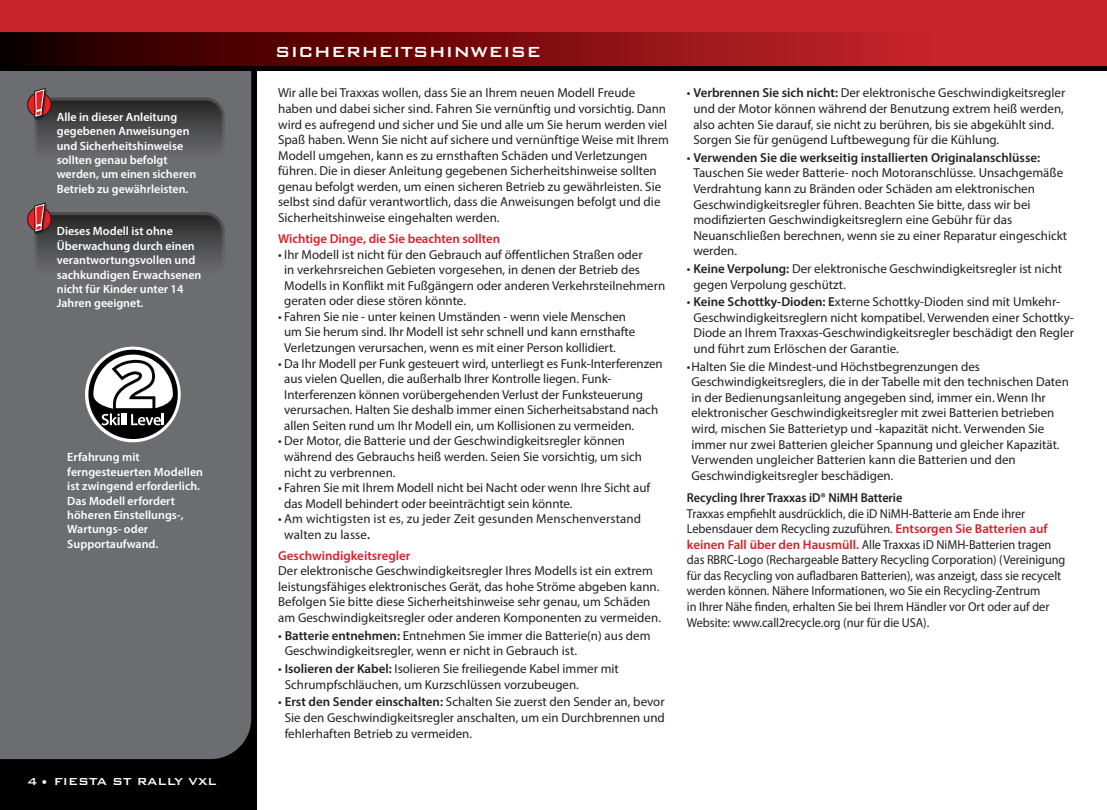
<style>
.page{position:relative;width:1107px;height:810px;background:#fff}
.page>*{position:absolute;margin:0;border:0;box-sizing:border-box;transform-origin:0 0}
.t1{font:500 19.5px "Bank Gothic BT";color:#fff}
.t2{font:500 13.5px "Bank Gothic BT";color:#fff}
.t3{font:12.9px/15.6px "Myriad Pro";color:#231f20}
.t4{font:12.9px/15.6px "Myriad Pro";color:#231f20;scale:.95 1}
.t5{font:600 12.9px "Myriad Pro";letter-spacing:-.005em;color:#d1232a}
.t6{font:600 12.9px "Myriad Pro";letter-spacing:-.005em;color:#231f20;scale:.95 1}
.t7{font:600 12px/14.4px "Myriad Pro";color:#fff}
.s1{font-weight:600}
.s2{font-weight:600;color:#d1232a}
</style>
<div class="page">
<div style="left:0;top:13px;width:256px;height:797px;background:#000"></div>
<div style="left:0;top:71px;width:251px;height:688px;background:#6c6d70"></div>
<div style="left:0;top:0;width:1107px;height:70px;background:#000"></div>
<div style="left:0;top:0;width:1107px;height:51px;background:#c8242b"></div>
<svg style="left:0;top:32px;width:1107px;height:34px"></svg>
<svg style="left:28px;top:93px;width:23px;height:23px"></svg>
<div style="left:27px;top:92px;width:25px;height:25px;border:1px solid #231f20;border-radius:50%"></div>
<svg style="left:32px;top:86px;width:191px;height:94px"></svg>
<svg style="left:28px;top:208px;width:23px;height:23px"></svg>
<div style="left:27px;top:207px;width:25px;height:25px;border:1px solid #231f20;border-radius:50%"></div>
<svg style="left:32px;top:200px;width:191px;height:95px"></svg>
<div style="left:85px;top:347px;width:96px;height:95px;border:3px solid #fff;border-radius:50%"></div>
<svg style="left:88px;top:350px;width:90px;height:89px"></svg>
<p class="t7" style="left:57px;top:109px;width:141px">Alle in dieser Anleitung gegebenen Anweisungen und Sicherheitshinweise sollten genau befolgt werden, um einen sicheren<br>Betrieb zu gewährleisten.</p>
<p class="t7" style="left:57px;top:224px;width:146px">Dieses Modell ist ohne<br>Überwachung durch einen verantwortungsvollen und sachkundigen Erwachsenen nicht für Kinder unter 14<br>Jahren geeignet.</p>
<p class="t7" style="left:67px;top:450px;width:137px">Erfahrung mit ferngesteuerten Modellen ist zwingend erforderlich.<br>Das Modell erfordert höheren Einstellungs-,<br>Wartungs- oder<br>Supportaufwand.</p>
<p class="t2" style="left:27px;top:774px;width:191px">4 • FIESTA ST RALLY VXL</p>
<p class="t1" style="left:275px;top:41px;width:268px">SICHERHEITSHINWEISE</p>
<p class="t3" style="left:278px;top:85px;width:392px">Wir alle bei Traxxas wollen, dass Sie an Ihrem neuen Modell Freude haben und dabei sicher sind. Fahren Sie vernünftig und vorsichtig. Dann wird es aufregend und sicher und Sie und alle um Sie herum werden viel Spaß haben. Wenn Sie nicht auf sichere und vernünftige Weise mit Ihrem Modell umgehen, kann es zu ernsthaften Schäden und Verletzungen führen. Die in dieser Anleitung gegebenen Sicherheitshinweise sollten genau befolgt werden, um einen sicheren Betrieb zu gewährleisten. Sie selbst sind dafür verantwortlich, dass die Anweisungen befolgt und die Sicherheitshinweise eingehalten werden.</p>
<p class="t5" style="left:278px;top:230px;width:224px">Wichtige Dinge, die Sie beachten sollten</p>
<p class="t3" style="left:284px;top:246px;width:383px;text-indent:-6px">• Ihr Modell ist nicht für den Gebrauch auf öffentlichen Straßen oder<br>in verkehrsreichen Gebieten vorgesehen, in denen der Betrieb des Modells in Konflikt mit Fußgängern oder anderen Verkehrsteilnehmern geraten oder diese stören könnte.</p>
<p class="t3" style="left:284px;top:308px;width:353px;text-indent:-6px">• Fahren Sie nie - unter keinen Umständen - wenn viele Menschen um Sie herum sind. Ihr Modell ist sehr schnell und kann ernsthafte<br>Verletzungen verursachen, wenn es mit einer Person kollidiert.</p>
<p class="t3" style="left:284px;top:355px;width:380px;text-indent:-6px">• Da Ihr Modell per Funk gesteuert wird, unterliegt es Funk-Interferenzen aus vielen Quellen, die außerhalb Ihrer Kontrolle liegen. Funk-Interferenzen können vorübergehenden Verlust der Funksteuerung verursachen. Halten Sie deshalb immer einen Sicherheitsabstand nach allen Seiten rund um Ihr Modell ein, um Kollisionen zu vermeiden.</p>
<p class="t3" style="left:284px;top:433px;width:359px;text-indent:-6px">• Der Motor, die Batterie und der Geschwindigkeitsregler können während des Gebrauchs heiß werden. Seien Sie vorsichtig, um sich nicht zu verbrennen.</p>
<p class="t3" style="left:284px;top:480px;width:368px;text-indent:-6px">• Fahren Sie mit Ihrem Modell nicht bei Nacht oder wenn Ihre Sicht auf das Modell behindert oder beeinträchtigt sein könnte.</p>
<p class="t3" style="left:284px;top:511px;width:358px;text-indent:-6px">• Am wichtigsten ist es, zu jeder Zeit gesunden Menschenverstand walten zu lasse<span class="s1">.</span></p>
<p class="t5" style="left:278px;top:547px;width:134px">Geschwindigkeitsregler</p>
<p class="t3" style="left:278px;top:563px;width:384px">Der elektronische Geschwindigkeitsregler Ihres Modells ist ein extrem leistungsfähiges elektronisches Gerät, das hohe Ströme abgeben kann.<br>Befolgen Sie bitte diese Sicherheitshinweise sehr genau, um Schäden am Geschwindigkeitsregler oder anderen Komponenten zu vermeiden.</p>
<p class="t3" style="left:285px;top:627px;width:367px;text-indent:-6px">• <span class="s1">Batterie entnehmen:</span> Entnehmen Sie immer die Batterie(n) aus dem<br>Geschwindigkeitsregler, wenn er nicht in Gebrauch ist.</p>
<p class="t3" style="left:285px;top:661px;width:336px;text-indent:-6px">• <span class="s1">Isolieren der Kabel:</span> Isolieren Sie freiliegende Kabel immer mit<br>Schrumpfschläuchen, um Kurzschlüssen vorzubeugen.</p>
<p class="t3" style="left:285px;top:694px;width:382px;text-align:justify;text-indent:-6px">• <span class="s1">Erst den Sender einschalten:</span> Schalten Sie zuerst den Sender an, bevor Sie den Geschwindigkeitsregler anschalten, um ein Durchbrennen und fehlerhaften Betrieb zu vermeiden.</p>
<p class="t3" style="left:693px;top:85px;width:373px;text-indent:-6px">• <span class="s1">Verbrennen Sie sich nicht:</span> Der elektronische Geschwindigkeitsregler und der Motor können während der Benutzung extrem heiß werden, also achten Sie darauf, sie nicht zu berühren, bis sie abgekühlt sind.<br>Sorgen Sie für genügend Luftbewegung für die Kühlung.</p>
<p class="t3" style="left:693px;top:150px;width:375px;text-indent:-6px">• <span class="s1">Verwenden Sie die werkseitig installierten Originalanschlüsse:<br></span>Tauschen Sie weder Batterie- noch Motoranschlüsse. Unsachgemäße Verdrahtung kann zu Bränden oder Schäden am elektronischen Geschwindigkeitsregler führen. Beachten Sie bitte, dass wir bei modifizierten Geschwindigkeitsreglern eine Gebühr für das Neuanschließen berechnen, wenn sie zu einer Reparatur eingeschickt werden.</p>
<p class="t3" style="left:693px;top:261px;width:370px;text-indent:-6px">• <span class="s1">Keine Verpolung:</span> Der elektronische Geschwindigkeitsregler ist nicht gegen Verpolung geschützt.</p>
<p class="t3" style="left:693px;top:294px;width:382px;text-indent:-6px">• <span class="s1">Keine Schottky-Dioden: E</span>xterne Schottky-Dioden sind mit Umkehr-Geschwindigkeitsreglern nicht kompatibel. Verwenden einer Schottky-Diode an Ihrem Traxxas-Geschwindigkeitsregler beschädigt den Regler und führt zum Erlöschen der Garantie.</p>
<p class="t3" style="left:691px;top:358px;width:379px;text-indent:-4px">•Halten Sie die Mindest-und Höchstbegrenzungen des Geschwindigkeitsreglers, die in der Tabelle mit den technischen Daten in der Bedienungsanleitung angegeben sind, immer ein. Wenn Ihr elektronischer Geschwindigkeitsregler mit zwei Batterien betrieben wird, mischen Sie Batterietyp und -kapazität nicht. Verwenden Sie immer nur zwei Batterien gleicher Spannung und gleicher Kapazität.<br>Verwenden ungleicher Batterien kann die Batterien und den Geschwindigkeitsregler beschädigen.</p>
<p class="t6" style="left:687px;top:490px;width:228px">Recycling Ihrer Traxxas iD® NiMH Batterie</p>
<p class="t4" style="left:687px;top:505px;width:400px">Traxxas empfiehlt ausdrücklich, die iD NiMH-Batterie am Ende ihrer Lebensdauer dem Recycling zuzuführen. <span class="s2">Entsorgen Sie Batterien auf keinen Fall über den Hausmüll.</span> Alle Traxxas iD NiMH-Batterien tragen das RBRC-Logo (Rechargeable Battery Recycling Corporation) (Vereinigung für das Recycling von aufladbaren Batterien), was anzeigt, dass sie recycelt werden können. Nähere Informationen, wo Sie ein Recycling-Zentrum<br>in Ihrer Nähe finden, erhalten Sie bei Ihrem Händler vor Ort oder auf der Website: www.call2recycle.org (nur für die USA).</p>
</div>
